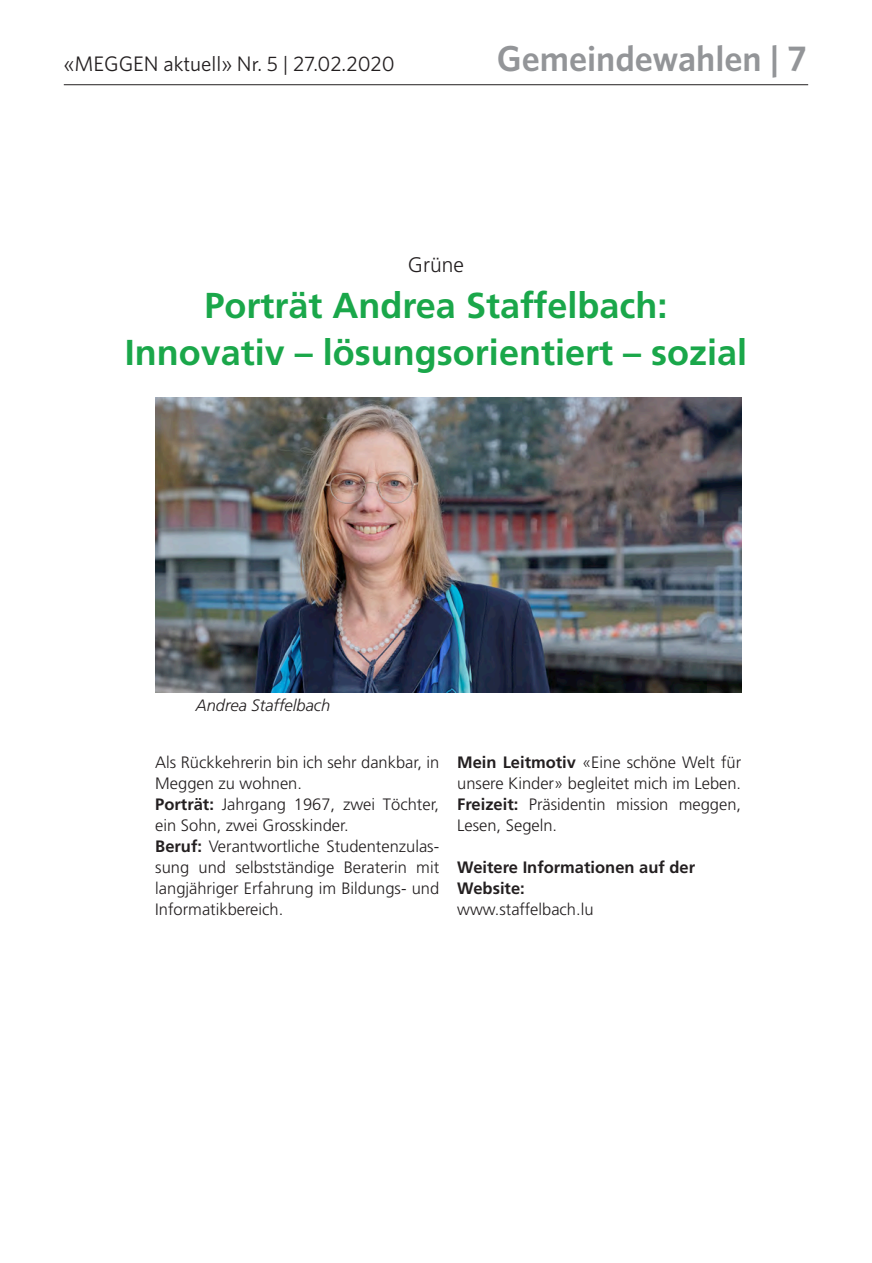
<style>
.page{position:relative;width:872px;height:1263px;background:#fff}
.page>*{position:absolute;margin:0;border:0;box-sizing:border-box;transform-origin:0 0}
.t1{font:700 36px/46.5px "Frutiger";color:#1aa74a;text-align:center}
.t2{font:600 36px "Whitney";color:#939598}
.t3{font:21px "Whitney";color:#231f20}
.t4{font:300 21px "Frutiger";color:#231f20}
.t5{font:300 16.5px/21px "Frutiger";color:#231f20}
.t6{font:700 16.5px/21px "Frutiger";color:#231f20}
.t7{font:italic 300 16.5px "Frutiger";color:#231f20}
.s1{font-weight:700}
</style>
<div class="page">
<hr style="left:64px;top:84px;width:744px;height:1px;background:#231f20">
<img style="left:155px;top:398px;width:586px;height:294px">
<p class="t3" style="left:64px;top:50px;width:332px">«MEGGEN aktuell» Nr. 5 | 27.02.2020</p>
<h1 class="t2" style="left:497px;top:35px;width:311px">Gemeindewahlen | 7</h1>
<p class="t4" style="left:408px;top:252px;width:58px">Grüne</p>
<h1 class="t1" style="left:125px;top:282px;width:624px">Porträt Andrea Staffelbach:<br>Innovativ – lösungsorientiert – sozial</h1>
<p class="t7" style="left:196px;top:696px;width:136px">Andrea Staffelbach</p>
<p class="t5" style="left:155px;top:752px;width:285px">Als Rückkehrerin bin ich sehr dankbar, in Meggen zu wohnen.<br><span class="s1">Porträt:</span> Jahrgang 1967, zwei Töchter, ein Sohn, zwei Grosskinder.<br><span class="s1">Beruf:</span> Verantwortliche Studentenzulas&shy;sung und selbstständige Beraterin mit langjähriger Erfahrung im Bildungs- und Informatikbereich.</p>
<p class="t5" style="left:457px;top:752px;width:285px;text-align:justify"><span class="s1">Mein Leitmotiv</span> «Eine schöne Welt für unsere Kinder» begleitet mich im Leben.<br><span class="s1">Freizeit:</span> Präsidentin mission meggen, Lesen, Segeln.</p>
<p class="t6" style="left:457px;top:857px;width:239px">Weitere Informationen auf der<br>Website:</p>
<p class="t5" style="left:457px;top:899px;width:138px">www.staffelbach.lu</p>
</div>
